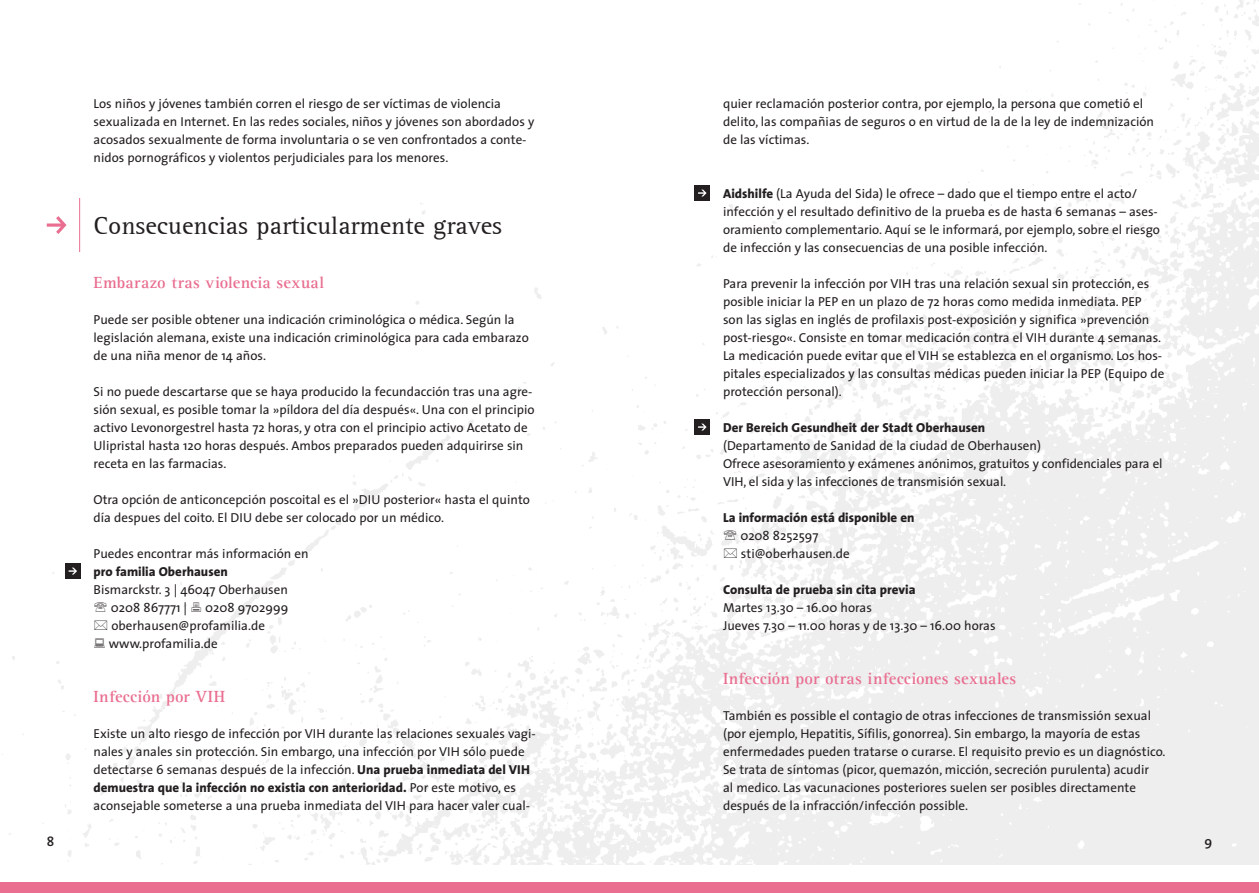
<style>
.page{position:relative;width:1259px;height:893px;background:#fff}
.page>*{position:absolute;margin:0;border:0;box-sizing:border-box;transform-origin:0 0}
.t1{font:25.5px "Rotis Serif";color:#231f20}
.t2{font:700 16.5px "Rotis Serif";letter-spacing:.015em;color:#e96e90}
.t3{font:600 13.5px "The Sans";color:#231f20}
.t4{font:13.05px/18px "The Sans";color:#231f20}
.t5{font:800 13.05px "The Sans";color:#231f20}
.s1{font-weight:800}
</style>
<div class="page">
<div style="left:0;top:882px;width:629px;height:11px;background:#e96e90"></div>
<div style="left:629px;top:882px;width:630px;height:11px;background:#e96e90"></div>
<div style="left:629px;top:0;width:630px;height:864px;background:linear-gradient(to right,#fdfdfd,#f2f2f3)"></div>
<div style="left:65px;top:563px;width:16px;height:16px;background:#231f20"></div>
<svg style="left:69px;top:568px;width:8px;height:6px"></svg>
<svg style="left:47px;top:216px;width:19px;height:18px"></svg>
<hr style="left:79px;top:198px;width:1px;height:54px;background:#e96e90">
<div style="left:694px;top:185px;width:16px;height:16px;background:#231f20"></div>
<svg style="left:698px;top:190px;width:8px;height:6px"></svg>
<div style="left:694px;top:419px;width:16px;height:16px;background:#231f20"></div>
<svg style="left:698px;top:424px;width:8px;height:6px"></svg>
<svg style="left:724px;top:530px;width:12px;height:10px"></svg>
<svg style="left:724px;top:548px;width:13px;height:10px"></svg>
<p class="t4" style="left:94px;top:94px;width:442px">Los niños y jóvenes también corren el riesgo de ser víctimas de violencia sexualizada en Internet. En las redes sociales, niños y jóvenes son abordados y acosados sexualmente de forma involuntaria o se ven confrontados a conte&shy;nidos pornográficos y violentos perjudiciales para los menores.</p>
<h1 class="t1" style="left:94px;top:211px;width:410px">Consecuencias particularmente graves</h1>
<p class="t2" style="left:94px;top:273px;width:232px">Embarazo tras violencia sexual</p>
<p class="t4" style="left:94px;top:310px;width:437px">Puede ser posible obtener una indicación criminológica o médica. Según la legislación alemana, existe una indicación criminológica para cada embarazo de una niña menor de 14 años.</p>
<p class="t4" style="left:94px;top:382px;width:442px">Si no puede descartarse que se haya producido la fecundacción tras una agre&shy;sión sexual, es posible tomar la »píldora del día después«. Una con el principio activo Levonorgestrel hasta 72 horas, y otra con el principio activo Acetato de Ulipristal hasta 120 horas después. Ambos preparados pueden adquirirse sin receta en las farmacias.</p>
<p class="t4" style="left:94px;top:490px;width:438px">Otra opción de anticoncepción poscoital es el »DIU posterior« hasta el quinto día despues del coito. El DIU debe ser colocado por un médico.</p>
<p class="t4" style="left:94px;top:544px;width:217px">Puedes encontrar más información en</p>
<p class="t5" style="left:94px;top:561px;width:136px">pro familia Oberhausen</p>
<p class="t4" style="left:111px;top:580px;width:179px;text-indent:-17px">Bismarckstr. 3 | 46047 Oberhausen<br>0208 867771 |</p>
<p class="t4" style="left:109px;top:598px;width:181px;text-indent:96px">0208 9702999 oberhausen@profamilia.de www.profamilia.de</p>
<p class="t2" style="left:94px;top:687px;width:133px">Infección por VIH</p>
<p class="t4" style="left:94px;top:724px;width:444px">Existe un alto riesgo de infección por VIH durante las relaciones sexuales vagi&shy;nales y anales sin protección. Sin embargo, una infección por VIH sólo puede detectarse 6 semanas después de la infección. <span class="s1">Una prueba inmediata del VIH demuestra que la infección no existia con anterioridad.</span> Por este motivo, es aconsejable someterse a una prueba inmediata del VIH para hacer valer cual-</p>
<p class="t4" style="left:723px;top:94px;width:432px">quier reclamación posterior contra, por ejemplo, la persona que cometió el delito, las compañias de seguros o en virtud de la de la ley de indemnización de las víctimas.</p>
<p class="t4" style="left:723px;top:184px;width:438px"><span class="s1">Aidshilfe</span> (La Ayuda del Sida) le ofrece – dado que el tiempo entre el acto/ infección y el resultado definitivo de la prueba es de hasta 6 semanas – ases&shy;oramiento complementario. Aquí se le informará, por ejemplo, sobre el riesgo de infección y las consecuencias de una posible infección.</p>
<p class="t4" style="left:723px;top:274px;width:443px">Para prevenir la infección por VIH tras una relación sexual sin protección, es posible iniciar la PEP en un plazo de 72 horas como medida inmediata. PEP son las siglas en inglés de profilaxis post-exposición y significa »prevención post-riesgo«. Consiste en tomar medicación contra el VIH durante 4 semanas.<br>La medicación puede evitar que el VIH se establezca en el organismo. Los hos&shy;pitales especializados y las consultas médicas pueden iniciar la PEP (Equipo de protección personal).</p>
<p class="t5" style="left:723px;top:417px;width:264px">Der Bereich Gesundheit der Stadt Oberhausen</p>
<p class="t4" style="left:723px;top:436px;width:441px">(Departamento de Sanidad de la ciudad de Oberhausen)<br>Ofrece asesoramiento y exámenes anónimos, gratuitos y confidenciales para el<br>VIH, el sida y las infecciones de transmisión sexual.</p>
<p class="t5" style="left:723px;top:507px;width:193px">La información está disponible en</p>
<p class="t4" style="left:740px;top:526px;width:111px">0208 8252597 sti@oberhausen.de</p>
<p class="t5" style="left:723px;top:579px;width:194px">Consulta de prueba sin cita previa</p>
<p class="t4" style="left:723px;top:598px;width:274px">Martes 13.30 – 16.00 horas<br>Jueves 7.30 – 11.00 horas y de 13.30 – 16.00 horas</p>
<p class="t2" style="left:723px;top:669px;width:295px">Infección por otras infecciones sexuales</p>
<p class="t4" style="left:723px;top:706px;width:444px">También es possible el contagio de otras infecciones de transmissión sexual (por ejemplo, Hepatitis, Sífilis, gonorrea). Sin embargo, la mayoría de estas enfermedades pueden tratarse o curarse. El requisito previo es un diagnóstico.<br>Se trata de síntomas (picor, quemazón, micción, secreción purulenta) acudir<br>al medico. Las vacunaciones posteriores suelen ser posibles directamente después de la infracción/infección possible.</p>
<p class="t3" style="left:47px;top:830px;width:9px">8</p>
<p class="t3" style="left:1204px;top:830px;width:9px">9</p>
</div>
